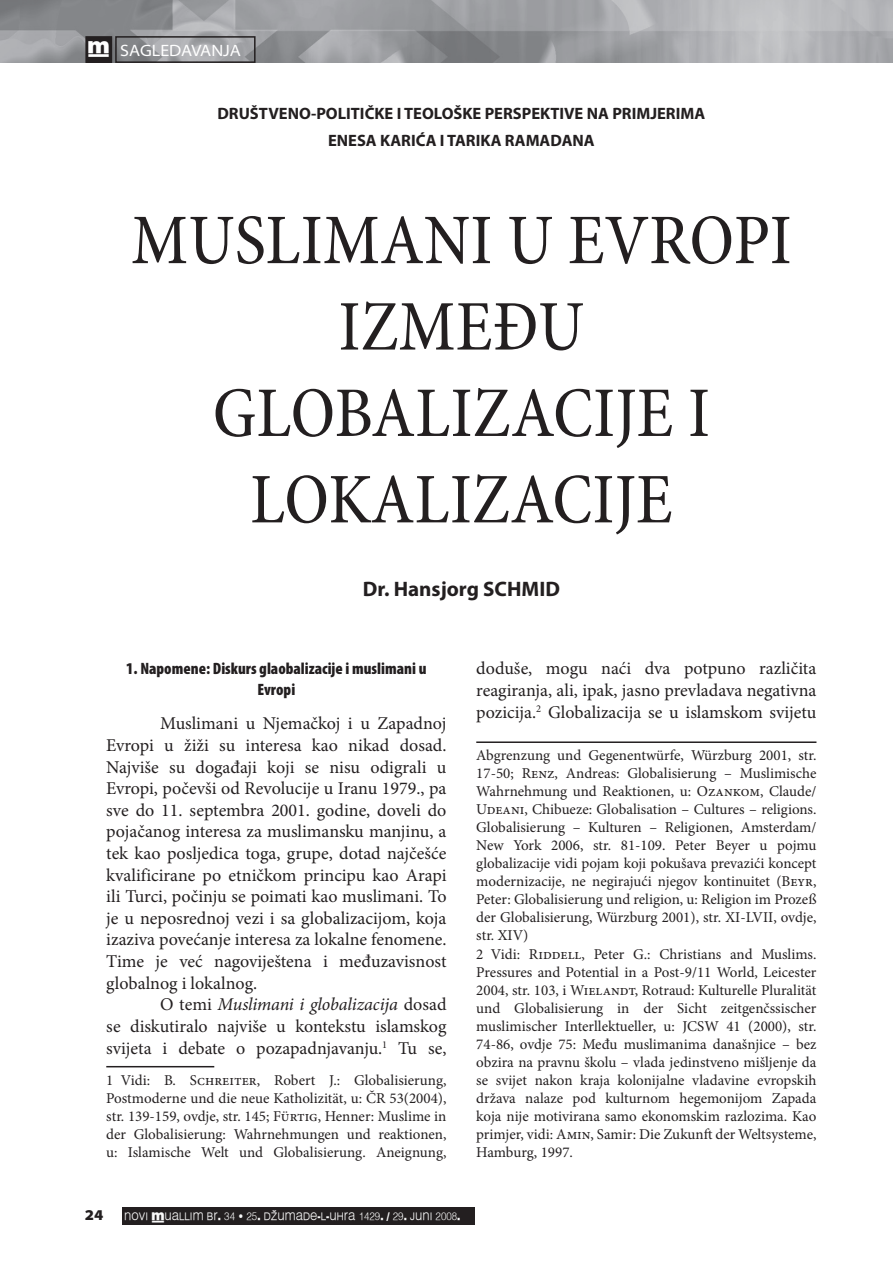
<style>
.page{position:relative;width:893px;height:1263px;background:#fff}
.page>*{position:absolute;margin:0;border:0;box-sizing:border-box;transform-origin:0 0}
.t1{font:condensed 72px/86.4px "Minion Pro";color:#231f20;text-align:center}
.t2{font:700 21px "Myriad Pro";color:#231f20}
.t3{font:18px/21.6px "Minion Pro";color:#231f20;text-align:justify}
.t4{font:700 16.5px/27.3px "Myriad Pro";color:#231f20;text-align:center}
.t5{font:900 condensed 16.5px/21.5px "Myriad Pro";color:#231f20;text-align:center}
.t6{font:semi-expanded 16.5px "Myriad Pro";color:#fff}
.t7{font:15px/18px "Minion Pro";color:#231f20;text-align:justify}
.t8{font:900 semi-expanded 15px "Myriad Pro";color:#231f20}
.t9{font:10.8px "Muallim";color:#f9f9f9;scale:.91 1}
.s1{font-family:"Muallim";font-stretch:normal}
.s2{font-style:italic}
</style>
<div class="page">
<img style="left:0;top:0;width:893px;height:62px">
<div style="left:86px;top:37px;width:25px;height:25px;background:#231f20"></div>
<div style="left:85px;top:36px;width:27px;height:27px;border:2px solid #231f20"></div>
<div style="left:115px;top:36px;width:141px;height:27px;border:2px solid #231f20"></div>
<div style="left:122px;top:1206px;width:353px;height:18px;background:#231f20"></div>
<hr style="left:106px;top:1066px;width:108px;height:1px;background:#231f20">
<hr style="left:476px;top:741px;width:340px;height:2px;background:#231f20">
<p class="t6" style="left:88px;top:41px;width:155px"><span class="s1">†</span> SAGLEDAVANJA</p>
<p class="t4" style="left:217px;top:99px;width:489px">DRUŠTVENO-POLITIČKE I TEOLOŠKE PERSPEKTIVE NA PRIMJERIMA<br>ENESA KARIĆA I TARIKA RAMADANA</p>
<h1 class="t1" style="left:131px;top:200px;width:662px">MUSLIMANI U EVROPI<br>IZMEĐU<br>GLOBALIZACIJE I<br>LOKALIZACIJE</h1>
<h2 class="t2" style="left:363px;top:576px;width:199px">Dr. Hansjorg SCHMID</h2>
<p class="t5" style="left:126px;top:658px;width:302px">1. Napomene: Diskurs glaobalizacije i muslimani u<br>Evropi</p>
<p class="t3" style="left:106px;top:713px;width:342px;text-indent:54px">Muslimani u Njemačkoj i u Zapadnoj Evropi u žiži su interesa kao nikad dosad.<br>Najviše su događaji koji se nisu odigrali u Evropi, počevši od Revolucije u Iranu 1979., pa sve do 11. septembra 2001. godine, doveli do pojačanog interesa za muslimansku manjinu, a tek kao posljedica toga, grupe, dotad najčešće kvalificirane po etničkom principu kao Arapi ili Turci, počinju se poimati kao muslimani. To je u neposrednoj vezi i sa globalizacijom, koja izaziva povećanje interesa za lokalne fenomene.<br>Time je već nagoviještena i međuzavisnost globalnog i lokalnog.</p>
<p class="t3" style="left:106px;top:994px;width:342px;text-indent:54px">O temi <span class="s2">Muslimani i globalizacija</span> dosad se diskutiralo najviše u kontekstu islamskog svijeta i debate o pozapadnjavanju. Tu se,</p>
<p class="t7" style="left:106px;top:1071px;width:342px;text-indent:15px">Vidi: B. Schreiter, Robert J.: Globalisierung, Postmoderne und die neue Katholizität, u: ČR 53(2004), str. 139-159, ovdje, str. 145; Fürtig, Henner: Muslime in der Globalisierung: Wahrnehmungen und reaktionen, u: Islamische Welt und Globalisierung. Aneignung,</p>
<p class="t3" style="left:476px;top:658px;width:342px">doduše, mogu naći dva potpuno različita reagiranja, ali, ipak, jasno prevladava negativna pozicija. Globalizacija se u islamskom svijetu</p>
<p class="t7" style="left:476px;top:746px;width:342px">Abgrenzung und Gegenentwürfe, Würzburg 2001, str.<br>17-50; Renz, Andreas: Globalisierung – Muslimische Wahrnehmung und Reaktionen, u: Ozankom, Claude/ Udeani, Chibueze: Globalisation – Cultures – religions.<br>Globalisierung – Kulturen – Religionen, Amsterdam/ New York 2006, str. 81-109. Peter Beyer u pojmu globalizacije vidi pojam koji pokušava prevazići koncept modernizacije, ne negirajući njegov kontinuitet (Beyr, Peter: Globalisierung und religion, u: Religion im Prozeß der Globalisierung, Würzburg 2001), str. XI-LVII, ovdje, str. XIV)</p>
<p class="t7" style="left:476px;top:945px;width:342px;text-indent:15px">Vidi: Riddell, Peter G.: Christians and Muslims.<br>Pressures and Potential in a Post-9/11 World, Leicester 2004, str. 103, i Wielandt, Rotraud: Kulturelle Pluralität und Globalisierung in der Sicht zeitgenčssischer muslimischer Interllektueller, u: JCSW 41 (2000), str.<br>74-86, ovdje 75: Među muslimanima današnjice – bez obzira na pravnu školu – vlada jedinstveno mišljenje da se svijet nakon kraja kolonijalne vladavine evropskih država nalaze pod kulturnom hegemonijom Zapada koja nije motivirana samo ekonomskim razlozima. Kao primjer, vidi: Amin, Samir: Die Zukunft der Weltsysteme, Hamburg, 1997.</p>
<p class="t8" style="left:85px;top:1207px;width:20px">24</p>
<p class="t9" style="left:124px;top:1209px;width:371px">NOVI †UALLIM BR. 34 • 25. DŽUMADE-L-UHRA 1429. / 29. JUNI 2008.</p>
</div>
